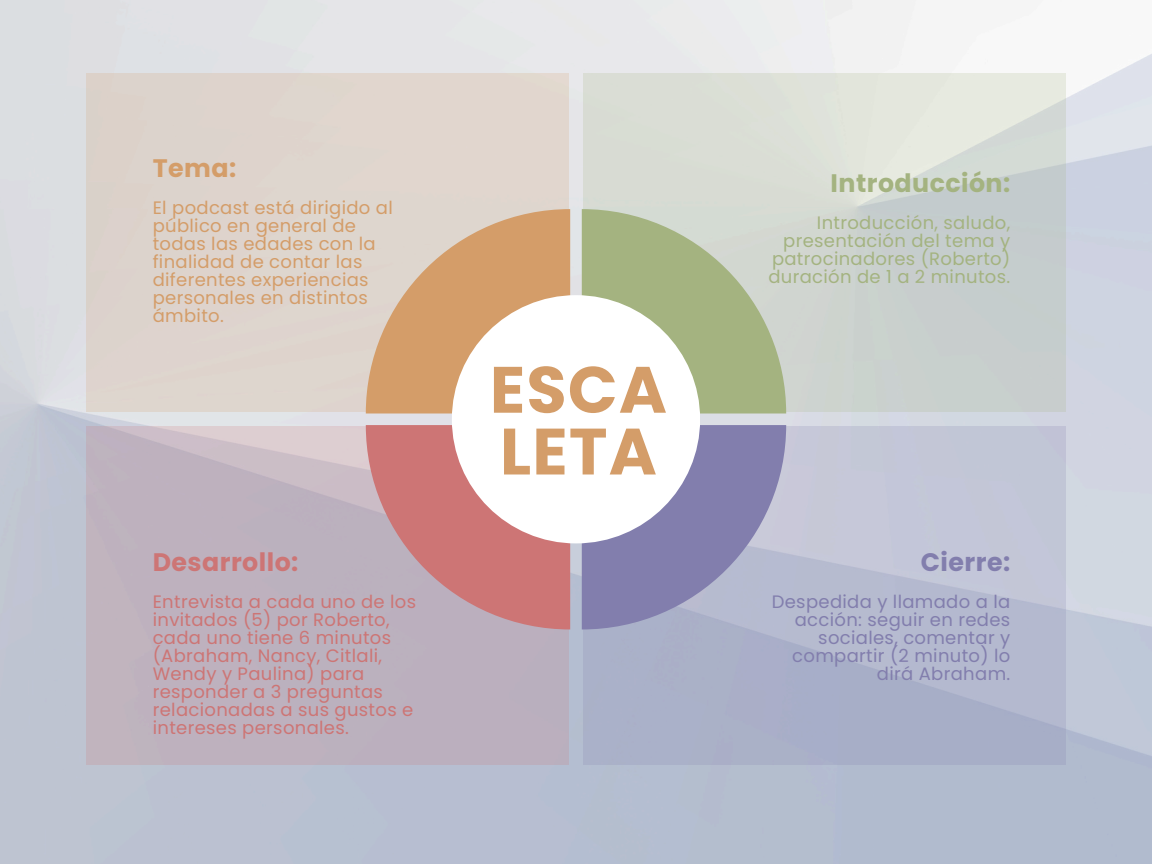
<style>
.page{position:relative;width:1152px;height:864px;background:#fff}
.page>*{position:absolute;margin:0;border:0;box-sizing:border-box;transform-origin:0 0}
.t1{font:700 65.4px/61.8px "Poppins";letter-spacing:.02em;color:#d49d69}
.t2{font:700 25.35px "Poppins";letter-spacing:.02em;color:#a4b380}
.t3{font:700 25.35px "Poppins";letter-spacing:.02em;color:#cd7575}
.t4{font:700 25.35px "Poppins";letter-spacing:.02em;color:#827ead}
.t5{font:700 25.35px "Poppins";color:#d49d69}
.t6{font:18px/18px "Poppins";letter-spacing:.02em;color:#cd7575}
.t7{font:18px/18px "Poppins";letter-spacing:.02em;color:#d49d69}
.t8{font:18px/18px "Poppins";letter-spacing:.02em;color:#827ead;text-align:right}
.t9{font:18px/18px "Poppins";letter-spacing:.02em;color:#a4b380;text-align:right}
</style>
<div class="page">
<div style="left:86px;top:74px;width:483px;height:338px;background:#ded3ce"></div>
<svg style="left:366px;top:209px;width:204px;height:204px;fill:#d49d69"></svg>
<svg style="left:583px;top:74px;width:483px;height:338px;background:#d2d7d2"></svg>
<svg style="left:582px;top:209px;width:204px;height:204px;background:#b1bd97"></svg>
<div style="left:583px;top:427px;width:483px;height:338px;background:linear-gradient(to bottom,#cacddb,#a6adc6)"></div>
<svg style="left:582px;top:425px;width:204px;height:204px;background:#918fb7"></svg>
<svg style="left:86px;top:427px;width:483px;height:338px;background:#beb2bf"></svg>
<svg style="left:366px;top:425px;width:204px;height:204px;background:#c8868a"></svg>
<div style="left:452px;top:295px;width:248px;height:248px;background:#fff;border-radius:50%"></div>
<p class="t5" style="left:153px;top:150px;width:85px">Tema:</p>
<p class="t7" style="left:153px;top:198px;width:242px">El podcast está dirigido al público en general de todas las edades con la finalidad de contar las diferentes experiencias personales en distintos ámbito.</p>
<p class="t3" style="left:153px;top:545px;width:147px">Desarrollo:</p>
<p class="t6" style="left:153px;top:593px;width:265px">Entrevista a cada uno de los invitados (5) por Roberto, cada uno tiene 6 minutos (Abraham, Nancy, Citlali,<br>Wendy y Paulina) para responder a 3 preguntas relacionadas a sus gustos e intereses personales.</p>
<p class="t1" style="left:490px;top:359px;width:179px">ESCA<br>LETA</p>
<p class="t2" style="left:831px;top:165px;width:181px">Introducción:</p>
<p class="t9" style="left:768px;top:213px;width:243px">Introducción, saludo, presentación del tema y patrocinadores (Roberto) duración de 1 a 2 minutos.</p>
<h1 class="t4" style="left:921px;top:545px;width:91px">Cierre:</h1>
<p class="t8" style="left:772px;top:593px;width:240px">Despedida y llamado a la acción: seguir en redes sociales, comentar y compartir (2 minuto) lo dirá Abraham.</p>
</div>
